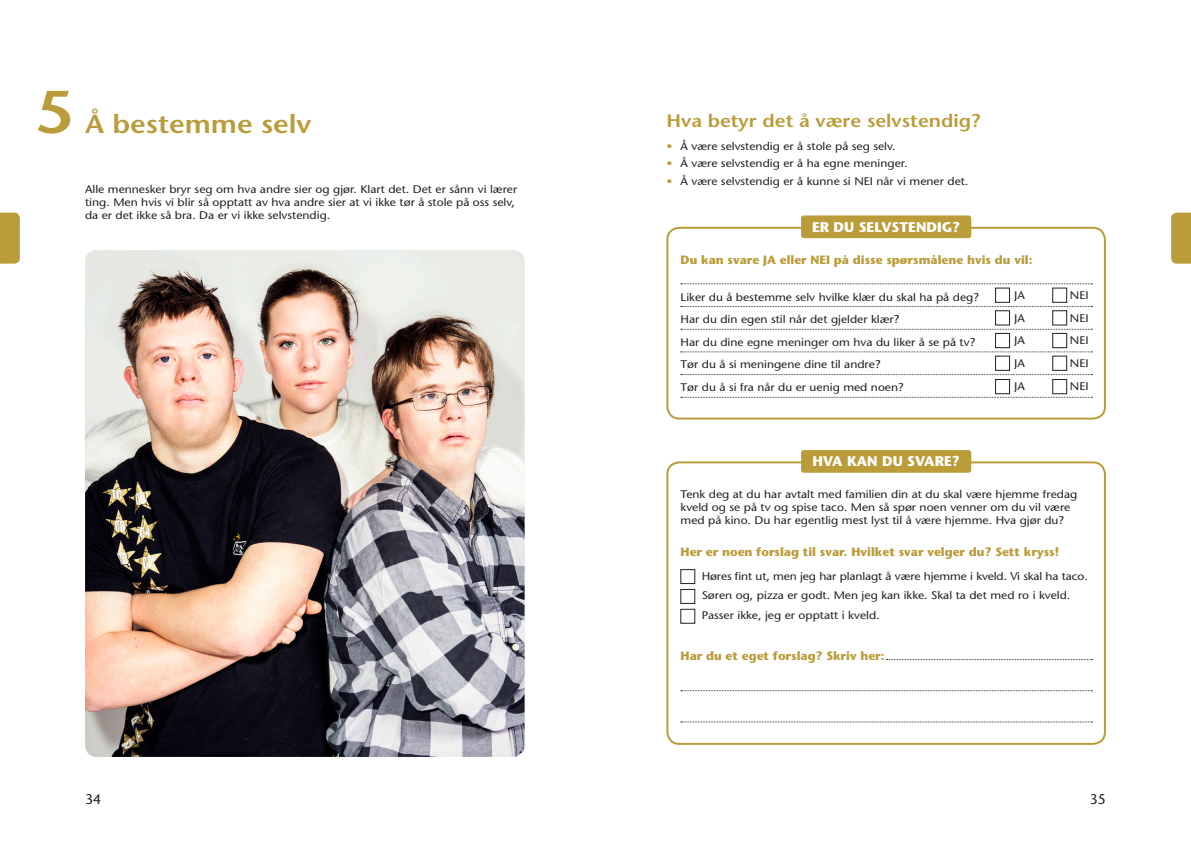
<style>
.page{position:relative;width:1191px;height:842px;background:#fff}
.page>*{position:absolute;margin:0;border:0;box-sizing:border-box;transform-origin:0 0}
.Heading_1{font:600 60px "Stone Sans";color:#ba9c3a;scale:1.1 1}
.Heading_1-2{font:600 26px "Stone Sans";color:#ba9c3a;scale:1.1 1}
.Heading_2{font:600 18px "Stone Sans";color:#ba9c3a;scale:1.1 1}
.Oppgave_overskrift{font:700 14px "Stone Sans";color:#fff}
.t1{font:14px "Stone Sans";color:#231f20}
.Oppgavetekst{font:700 12px "Stone Sans";color:#ba9c3a}
.Brød{font:11px/13px "Stone Sans";color:#231f20;scale:1.1 1}
.Brød_til_ruter{font:11px "Stone Sans";color:#231f20;scale:1.1 1}
.Brød_kulepunkt{font:11px "Stone Sans";color:#231f20;scale:1.1 1}
.Brød_uten_avstand{font:11px "Stone Sans";color:#231f20;scale:1.1 1}
.s1{color:#ba9c3a}
</style>
<div class="page">
<div style="left:666px;top:227px;width:440px;height:193px;border:2px solid #ba9c3a;border-radius:12px"></div>
<div style="left:801px;top:215px;width:170px;height:23px;background:#ba9c3a;border-radius:3px"></div>
<svg style="left:0;top:213px;width:20px;height:51px"></svg>
<svg style="left:1171px;top:213px;width:20px;height:51px"></svg>
<div style="left:666px;top:461px;width:440px;height:284px;border:2px solid #ba9c3a;border-radius:12px"></div>
<div style="left:801px;top:450px;width:170px;height:23px;background:#ba9c3a;border-radius:3px"></div>
<svg style="left:886px;top:659px;width:206px;height:1px"></svg>
<svg style="left:681px;top:690px;width:411px;height:1px"></svg>
<svg style="left:681px;top:722px;width:411px;height:1px"></svg>
<div style="left:680px;top:569px;width:15px;height:15px;border:1px solid #231f20"></div>
<div style="left:680px;top:589px;width:15px;height:15px;border:1px solid #231f20"></div>
<img style="left:85px;top:250px;width:439px;height:507px">
<div style="left:995px;top:288px;width:14px;height:15px;border:1px solid #231f20"></div>
<div style="left:1052px;top:288px;width:15px;height:15px;border:1px solid #231f20"></div>
<div style="left:995px;top:310px;width:14px;height:15px;border:1px solid #231f20"></div>
<div style="left:1052px;top:310px;width:15px;height:15px;border:1px solid #231f20"></div>
<div style="left:995px;top:333px;width:14px;height:15px;border:1px solid #231f20"></div>
<div style="left:1052px;top:333px;width:15px;height:15px;border:1px solid #231f20"></div>
<div style="left:995px;top:356px;width:14px;height:15px;border:1px solid #231f20"></div>
<div style="left:1052px;top:356px;width:15px;height:15px;border:1px solid #231f20"></div>
<div style="left:995px;top:379px;width:14px;height:15px;border:1px solid #231f20"></div>
<div style="left:1052px;top:379px;width:15px;height:15px;border:1px solid #231f20"></div>
<svg style="left:681px;top:284px;width:411px;height:1px"></svg>
<svg style="left:681px;top:306px;width:411px;height:1px"></svg>
<svg style="left:681px;top:329px;width:411px;height:1px"></svg>
<svg style="left:681px;top:352px;width:411px;height:1px"></svg>
<svg style="left:681px;top:374px;width:411px;height:1px"></svg>
<svg style="left:681px;top:397px;width:411px;height:1px"></svg>
<p class="Heading_1" style="left:36px;top:76px;width:36px">5</p>
<p class="Heading_1-2" style="left:85px;top:108px;width:207px">Å bestemme selv</p>
<p class="Brød" style="left:85px;top:182px;width:394px">Alle mennesker bryr seg om hva andre sier og gjør. Klart det. Det er sånn vi lærer ting. Men hvis vi blir så opptatt av hva andre sier at vi ikke tør å stole på oss selv, da er det ikke så bra. Da er vi ikke selvstendig.</p>
<p class="Heading_2" style="left:666px;top:110px;width:287px">Hva betyr det å være selvstendig?</p>
<p class="Brød_kulepunkt" style="left:666px;top:140px;width:210px"><span class="s1">•</span> Å være selvstendig er å stole på seg selv.</p>
<p class="Brød_kulepunkt" style="left:666px;top:157px;width:221px"><span class="s1">•</span> Å være selvstendig er å ha egne meninger.</p>
<p class="Brød_kulepunkt" style="left:666px;top:174px;width:276px"><span class="s1">•</span> Å være selvstendig er å kunne si NEI når vi mener det.</p>
<p class="Oppgave_overskrift" style="left:812px;top:219px;width:150px">ER DU SELVSTENDIG?</p>
<p class="Oppgavetekst" style="left:680px;top:253px;width:353px">Du kan svare JA eller NEI på disse spørsmålene hvis du vil:</p>
<p class="Brød_til_ruter" style="left:680px;top:290px;width:273px">Liker du å bestemme selv hvilke klær du skal ha på deg?</p>
<p class="Brød_til_ruter" style="left:680px;top:313px;width:200px">Har du din egen stil når det gjelder klær?</p>
<p class="Brød_til_ruter" style="left:680px;top:335px;width:269px">Har du dine egne meninger om hva du liker å se på tv?</p>
<p class="Brød_til_ruter" style="left:680px;top:358px;width:183px">Tør du å si meningene dine til andre?</p>
<p class="Brød_til_ruter" style="left:680px;top:381px;width:204px">Tør du å si fra når du er uenig med noen?</p>
<p class="Brød_uten_avstand" style="left:1014px;top:289px;width:11px">JA</p>
<p class="Brød_uten_avstand" style="left:1070px;top:289px;width:18px">NEI</p>
<p class="Brød_uten_avstand" style="left:1014px;top:311px;width:11px">JA</p>
<p class="Brød_uten_avstand" style="left:1070px;top:311px;width:18px">NEI</p>
<p class="Brød_uten_avstand" style="left:1014px;top:334px;width:11px">JA</p>
<p class="Brød_uten_avstand" style="left:1070px;top:334px;width:18px">NEI</p>
<p class="Brød_uten_avstand" style="left:1014px;top:357px;width:11px">JA</p>
<p class="Brød_uten_avstand" style="left:1070px;top:357px;width:18px">NEI</p>
<p class="Brød_uten_avstand" style="left:1014px;top:380px;width:11px">JA</p>
<p class="Brød_uten_avstand" style="left:1070px;top:380px;width:18px">NEI</p>
<p class="Oppgave_overskrift" style="left:812px;top:453px;width:149px">HVA KAN DU SVARE?</p>
<p class="Brød" style="left:680px;top:488px;width:362px">Tenk deg at du har avtalt med familien din at du skal være hjemme fredag kveld og se på tv og spise taco. Men så spør noen venner om du vil være med på kino. Du har egentlig mest lyst til å være hjemme. Hva gjør du?</p>
<p class="Oppgavetekst" style="left:680px;top:545px;width:380px">Her er noen forslag til svar. Hvilket svar velger du? Sett kryss!</p>
<p class="Brød_til_ruter" style="left:701px;top:570px;width:352px">Høres fint ut, men jeg har planlagt å være hjemme i kveld. Vi skal ha taco.</p>
<p class="Brød_til_ruter" style="left:701px;top:589px;width:337px">Søren og, pizza er godt. Men jeg kan ikke. Skal ta det med ro i kveld.</p>
<p class="Brød_til_ruter" style="left:701px;top:609px;width:163px">Passer ikke, jeg er opptatt i kveld.</p>
<p class="Oppgavetekst" style="left:680px;top:648px;width:206px">Har du et eget forslag? Skriv her:</p>
<p class="t1" style="left:85px;top:791px;width:18px">34</p>
<p class="t1" style="left:1089px;top:791px;width:18px">35</p>
</div>
